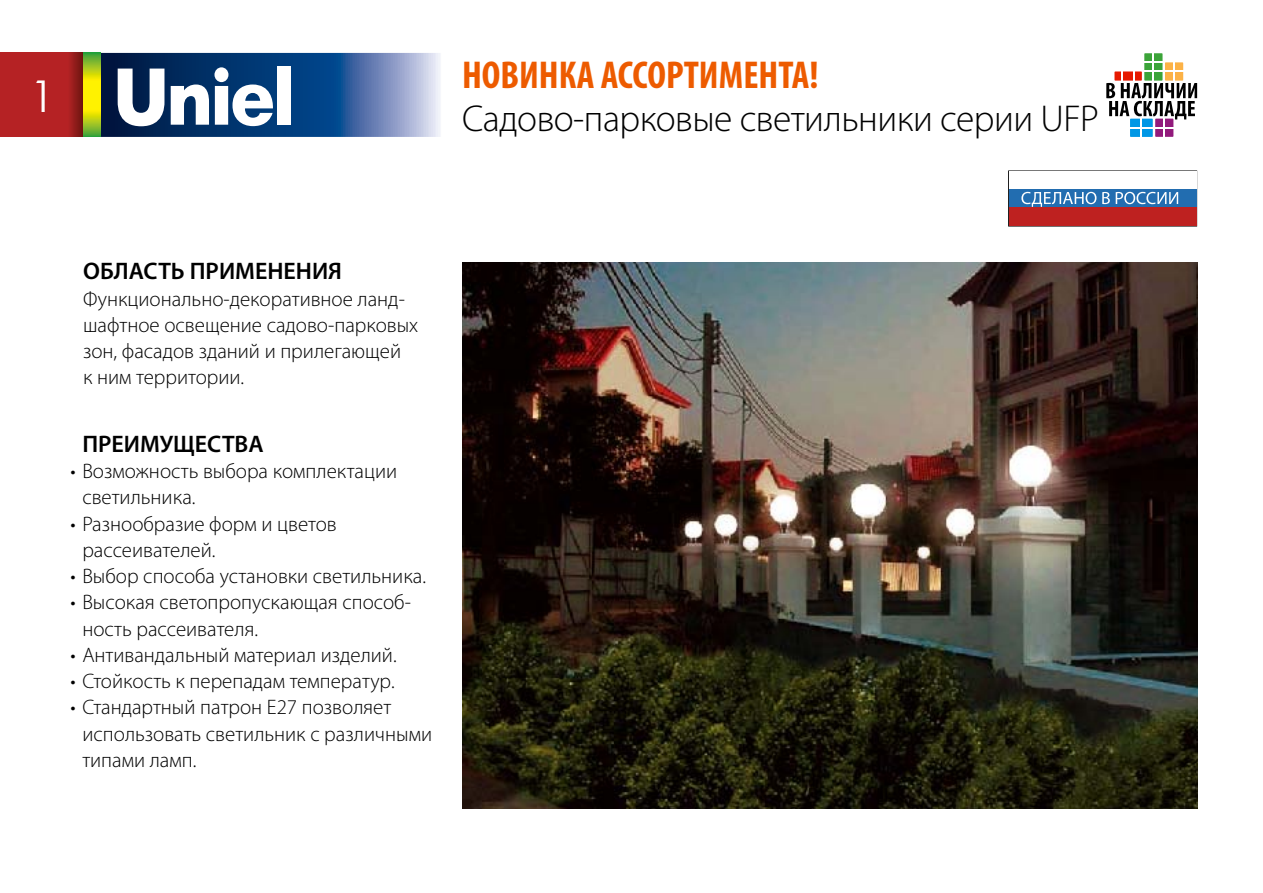
<style>
.page{position:relative;width:1263px;height:893px;background:#fff}
.page>*{position:absolute;margin:0;border:0;box-sizing:border-box;transform-origin:0 0}
.t1{font:45px "Futuris Light C";color:#fff}
.t2{font:700 condensed 39px "Myriad Pro";color:#ed5b00}
.t3{font:300 37.5px "Myriad Pro";letter-spacing:-.015em;color:#000}
.t4{font:600 24px "Myriad Pro";color:#000}
.t5{font:300 21px/26.2px "Myriad Pro";color:#000}
</style>
<div class="page">
<svg style="left:101px;top:53px;width:339px;height:84px;background:#3c6193"></svg>
<svg style="left:118px;top:69px;width:46px;height:57px"></svg>
<svg style="left:171px;top:67px;width:102px;height:59px"></svg>
<div style="left:277px;top:66px;width:13px;height:59px;background:#fff"></div>
<svg style="left:0;top:53px;width:84px;height:84px;background:#ae2221"></svg>
<svg style="left:84px;top:53px;width:17px;height:84px"></svg>
<img style="left:462px;top:263px;width:735px;height:546px">
<svg style="left:1008px;top:170px;width:189px;height:57px"></svg>
<div style="left:1144px;top:53px;width:18px;height:28px;background:#3ca439"></div>
<hr style="left:1152px;top:53px;width:2px;height:28px;background:#fff">
<svg style="left:1106px;top:62px;width:91px;height:75px"></svg>
<hr style="left:1130px;top:127px;width:23px;height:2px;background:#fff">
<h1 class="t1" style="left:30px;top:74px;width:26px">1</h1>
<h2 class="t2" style="left:462px;top:51px;width:358px">НОВИНКА АССОРТИМЕНТА!</h2>
<h3 class="t3" style="left:462px;top:98px;width:638px">Садово-парковые светильники серии UFP</h3>
<p class="t4" style="left:83px;top:256px;width:260px">ОБЛАСТЬ ПРИМЕНЕНИЯ</p>
<p class="t5" style="left:83px;top:286px;width:337px">Функционально-декоративное ланд&shy;шафтное освещение садово-парковых зон, фасадов зданий и прилегающей<br>к ним территории.</p>
<p class="t4" style="left:82px;top:429px;width:183px">ПРЕИМУЩЕСТВА</p>
<p class="t5" style="left:82px;top:458px;width:316px;text-indent:-12px">• Возможность выбора комплектации светильника.</p>
<p class="t5" style="left:82px;top:511px;width:256px;text-indent:-12px">• Разнообразие форм и цветов рассеивателей.</p>
<p class="t5" style="left:70px;top:563px;width:357px">• Выбор способа установки светильника.</p>
<p class="t5" style="left:82px;top:590px;width:330px;text-indent:-12px">• Высокая светопропускающая способ&shy;ность рассеивателя.</p>
<p class="t5" style="left:70px;top:642px;width:328px">• Антивандальный материал изделий.</p>
<p class="t5" style="left:70px;top:668px;width:326px">• Стойкость к перепадам температур.</p>
<p class="t5" style="left:82px;top:695px;width:351px;text-indent:-12px">• Стандартный патрон Е27 позволяет использовать светильник с различными типами ламп.</p>
</div>
